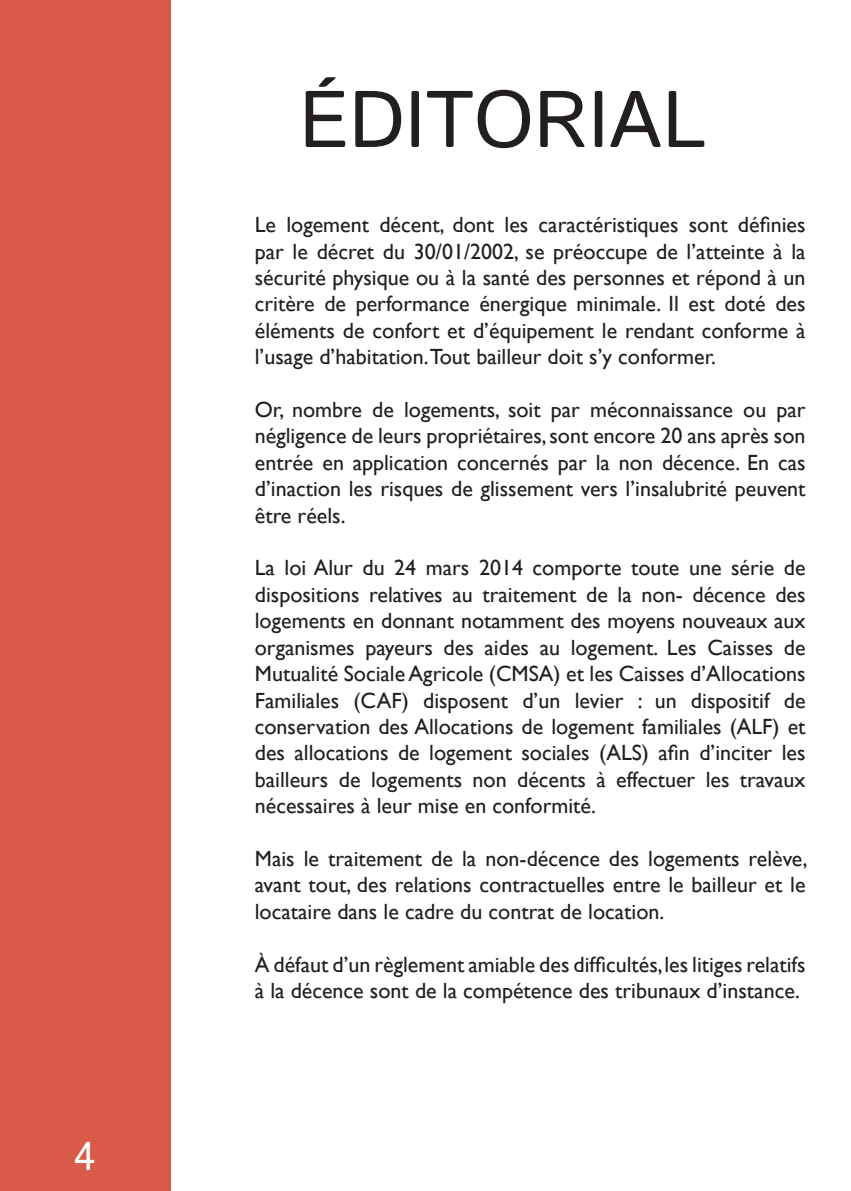
<style>
.page{position:relative;width:851px;height:1191px;background:#fff}
.page>*{position:absolute;margin:0;border:0;box-sizing:border-box;transform-origin:0 0}
.t1{font:80px "Istok";color:#241f1f}
.t2{font:40px "Istok";color:#fff}
.t3{font:22px/26.4px "Gill Sans";color:#241f1f;text-align:justify}
</style>
<div class="page">
<div style="left:0;top:0;width:170px;height:1191px;background:#d95a48"></div>
<h2 class="t2" style="left:74px;top:1130px;width:23px">4</h2>
<h1 class="t1" style="left:299px;top:67px;width:409px">ÉDITORIAL</h1>
<p class="t3" style="left:255px;top:212px;width:552px">Le logement décent, dont les caractéristiques sont définies par le décret du 30/01/2002, se préoccupe de l’atteinte à la sécurité physique ou à la santé des personnes et répond à un critère de performance énergique minimale. Il est doté des éléments de confort et d’équipement le rendant conforme à l’usage d’habitation.Tout bailleur doit s’y conformer.</p>
<p class="t3" style="left:255px;top:397px;width:552px">Or, nombre de logements, soit par méconnaissance ou par négligence de leurs propriétaires, sont encore 20 ans après son entrée en application concernés par la non décence. En cas d’inaction les risques de glissement vers l’insalubrité peuvent être réels.</p>
<p class="t3" style="left:255px;top:555px;width:552px">La loi Alur du 24 mars 2014 comporte toute une série de dispositions relatives au traitement de la non- décence des logements en donnant notamment des moyens nouveaux aux organismes payeurs des aides au logement. Les Caisses de Mutualité Sociale Agricole (CMSA) et les Caisses d’Allocations Familiales (CAF) disposent d’un levier : un dispositif de conservation des Allocations de logement familiales (ALF) et des allocations de logement sociales (ALS) afin d’inciter les bailleurs de logements non décents à effectuer les travaux nécessaires à leur mise en conformité.</p>
<p class="t3" style="left:255px;top:845px;width:554px">Mais le traitement de la non-décence des logements relève, avant tout, des relations contractuelles entre le bailleur et le locataire dans le cadre du contrat de location.</p>
<p class="t3" style="left:255px;top:951px;width:552px">À défaut d’un règlement amiable des difficultés, les litiges relatifs à la décence sont de la compétence des tribunaux d’instance.</p>
</div>
